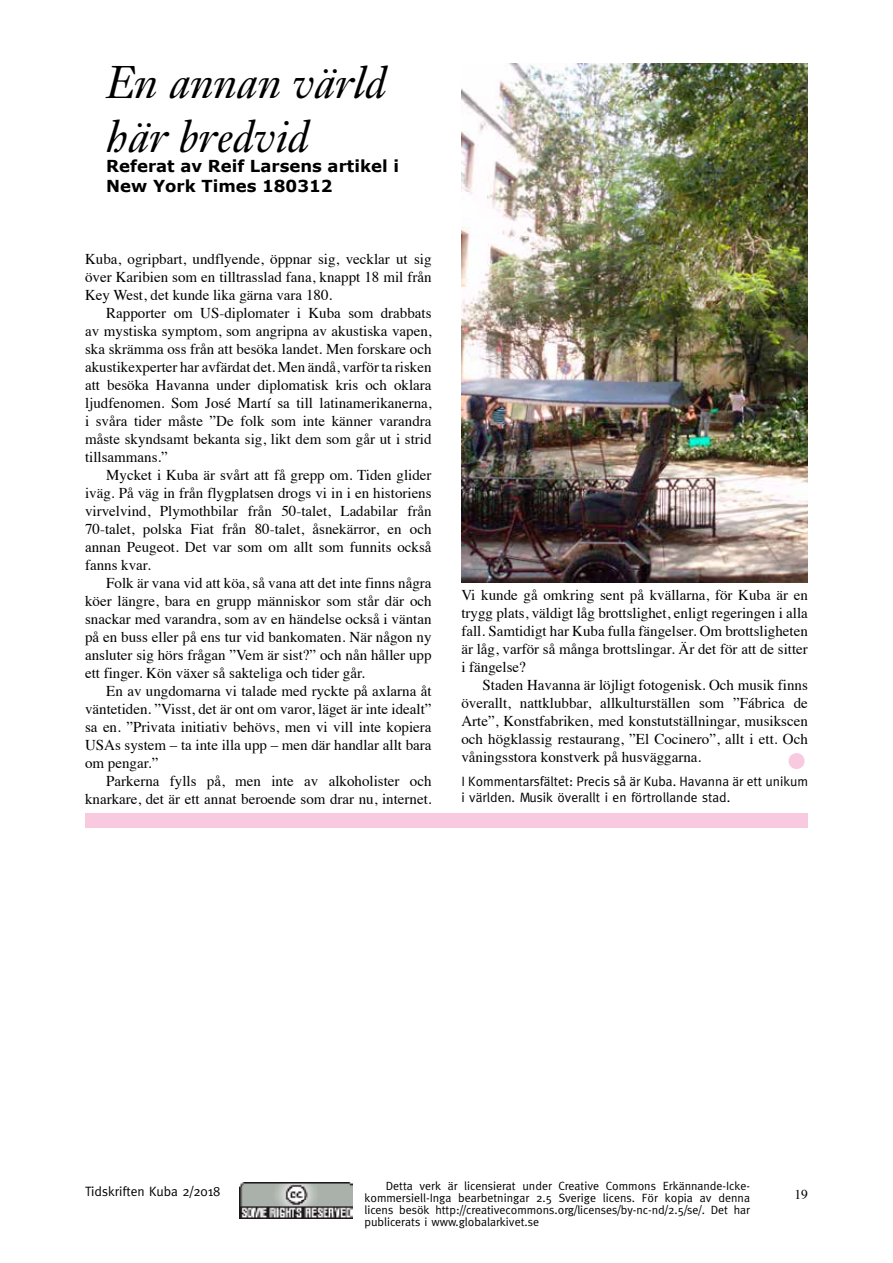
<style>
.page{position:relative;width:893px;height:1263px;background:#fff}
.page>*{position:absolute;margin:0;border:0;box-sizing:border-box;transform-origin:0 0}
.t1{font:italic 45px/54px "Janson Text";color:#000}
.t2{font:45px "Meta";color:#f8c9df}
.t3{font:700 16.5px/19.8px "Verdana";color:#000}
.t4{font:15px/18px "Times";color:#000;text-align:justify}
.t5{font:13.5px/16.2px "Meta";color:#000}
.t6{font:13.5px "Times";color:#000}
.t7{font:12px/12px "Meta";color:#000;text-align:justify}
</style>
<div class="page">
<img style="left:240px;top:1183px;width:112px;height:36px">
<img style="left:461px;top:64px;width:347px;height:519px">
<div style="left:85px;top:813px;width:723px;height:15px;background:#f8c9df"></div>
<h1 class="t1" style="left:106px;top:56px;width:282px">En annan värld här bredvid</h1>
<p class="t3" style="left:106px;top:156px;width:294px">Referat av Reif Larsens artikel i<br>New York Times 180312</p>
<p class="t4" style="left:85px;top:249px;width:348px">Kuba, ogripbart, undflyende, öppnar sig, vecklar ut sig över Karibien som en tilltrasslad fana, knappt 18 mil från Key West, det kunde lika gärna vara 180.</p>
<p class="t4" style="left:85px;top:303px;width:348px;text-indent:21px">Rapporter om US-diplomater i Kuba som drabbats av mystiska symptom, som angripna av akustiska vapen, ska skrämma oss från att besöka landet. Men forskare och akustikexperter har avfärdat det. Men ändå, varför ta risken att besöka Havanna under diplomatisk kris och oklara ljudfenomen. Som José Martí sa till latinamerikanerna, i svåra tider måste ”De folk som inte känner varandra måste skyndsamt bekanta sig, likt dem som går ut i strid tillsammans.”</p>
<p class="t4" style="left:85px;top:465px;width:348px;text-indent:21px">Mycket i Kuba är svårt att få grepp om. Tiden glider iväg. På väg in från flygplatsen drogs vi in i en historiens virvelvind, Plymothbilar från 50-talet, Ladabilar från 70-talet, polska Fiat från 80-talet, åsnekärror, en och annan Peugeot. Det var som om allt som funnits också fanns kvar.</p>
<p class="t4" style="left:85px;top:573px;width:348px;text-indent:21px">Folk är vana vid att köa, så vana att det inte finns några köer längre, bara en grupp människor som står där och snackar med varandra, som av en händelse också i väntan på en buss eller på ens tur vid bankomaten. När någon ny ansluter sig hörs frågan ”Vem är sist?” och nån håller upp ett finger. Kön växer så sakteliga och tider går.</p>
<p class="t4" style="left:85px;top:681px;width:348px;text-indent:21px">En av ungdomarna vi talade med ryckte på axlarna åt väntetiden. ”Visst, det är ont om varor, läget är inte idealt” sa en. ”Privata initiativ behövs, men vi vill inte kopiera USAs system – ta inte illa upp – men där handlar allt bara om pengar.”</p>
<p class="t4" style="left:85px;top:771px;width:348px;text-align:right">Parkerna fylls på, men inte av alkoholister och knarkare, det är ett annat beroende som drar nu, internet.</p>
<p class="t4" style="left:461px;top:585px;width:348px">Vi kunde gå omkring sent på kvällarna, för Kuba är en trygg plats, väldigt låg brottslighet, enligt regeringen i alla fall. Samtidigt har Kuba fulla fängelser. Om brottsligheten är låg, varför så många brottslingar. Är det för att de sitter i fängelse?</p>
<p class="t4" style="left:461px;top:675px;width:348px;text-indent:21px">Staden Havanna är löjligt fotogenisk. Och musik finns överallt, nattklubbar, allkulturställen som ”Fábrica de Arte”, Konstfabriken, med konstutställningar, musikscen och högklassig restaurang, ”El Cocinero”, allt i ett. Och våningsstora konstverk på husväggarna.</p>
<p class="t5" style="left:461px;top:773px;width:348px">I Kommentarsfältet: Precis så är Kuba. Havanna är ett unikum i världen. Musik överallt i en förtrollande stad.</p>
<h1 class="t2" style="left:786px;top:735px;width:24px">•</h1>
<p class="t7" style="left:364px;top:1180px;width:387px;text-indent:21px">Detta verk är licensierat under Creative Commons Erkännande-Icke&shy;kommersiell-Inga bearbetningar 2.5 Sverige licens. För kopia av denna licens besök http://creativecommons.org/licenses/by-nc-nd/2.5/se/. Det har publicerats i www.globalarkivet.se</p>
<p class="t5" style="left:85px;top:1183px;width:137px">Tidskriften Kuba 2/2018</p>
<p class="t6" style="left:794px;top:1182px;width:15px">19</p>
</div>
